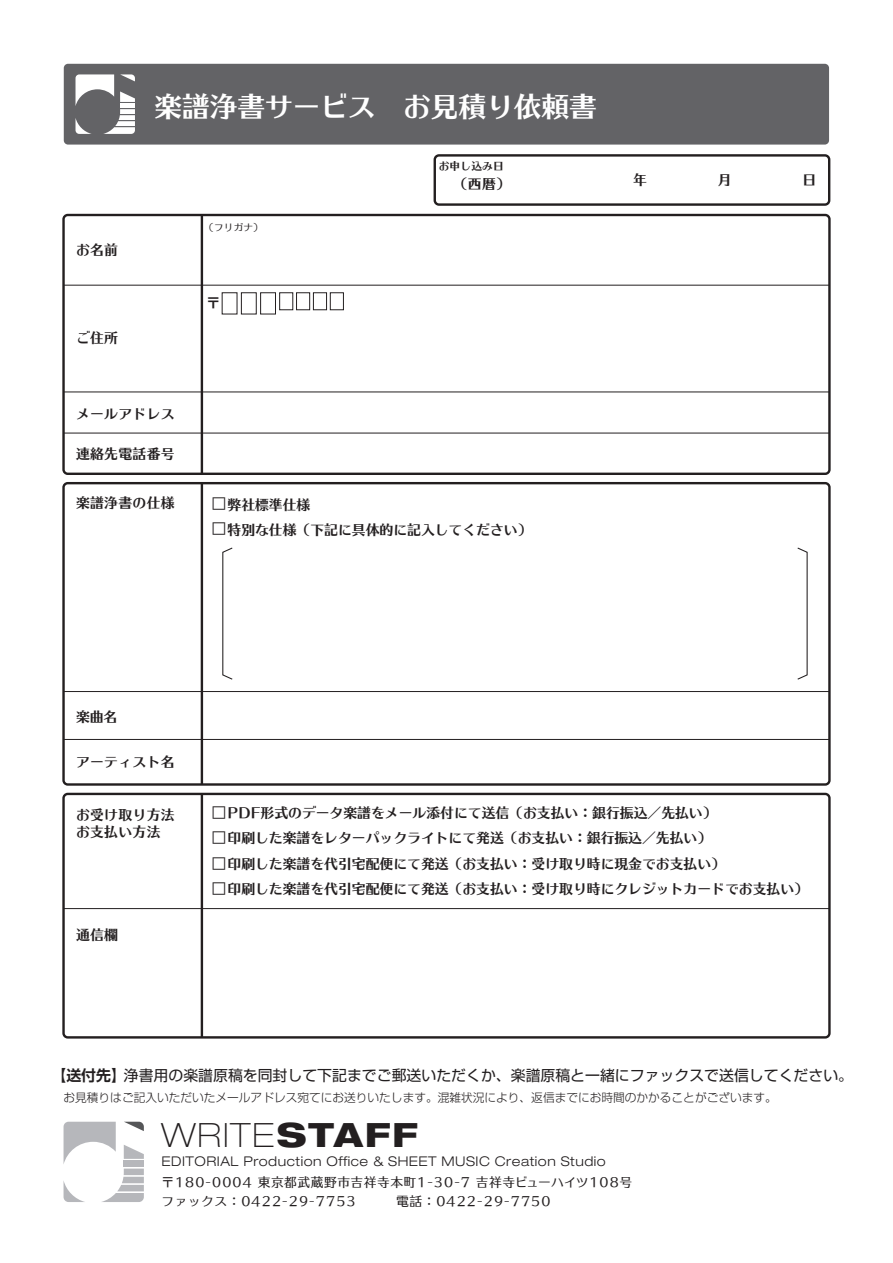
<style>
.page{position:relative;width:893px;height:1263px;background:#fff}
.page>*{position:absolute;margin:0;border:0;box-sizing:border-box;transform-origin:0 0}
.t1{font:100 expanded 33.45px "Helvetica Neue";letter-spacing:.06em;color:#231f20}
.t2{font:27.6px "UD Typos 515 Std";color:#fff}
.t3{font:14.85px "Shin Go Pro";color:#231f20}
.t4{font:13.8px "UD Typos 515 Std";color:#231f20}
.t5{font:13.8px/16.6px "UD Typos 515 Std";letter-spacing:.025em;color:#231f20}
.t6{font:300 expanded 13.35px "Helvetica Neue";letter-spacing:.04em;color:#231f20}
.t7{font:12.75px/19.2px "UD Typos 510 Std";letter-spacing:.04em;color:#231f20}
.t8{font:300 11.7px "Shin Go Pro";color:#231f20}
.t9{font:10.65px "UD Typos 515 Std";letter-spacing:.025em;color:#231f20}
.t10{font:9.6px "UD Typos 510 Std";color:#231f20}
.s1{font-size:16.95px}
.s2{font-family:"Shin Go Pro De";font-weight:700}
.s3{font-weight:800}
</style>
<div class="page">
<div style="left:64px;top:64px;width:765px;height:81px;background:#636366;border-radius:4px"></div>
<div style="left:434px;top:154px;width:396px;height:52px;border:2px solid #231f20;border-radius:4px"></div>
<hr style="left:64px;top:285px;width:765px;height:1px;background:#231f20">
<hr style="left:64px;top:391px;width:765px;height:1px;background:#231f20">
<hr style="left:64px;top:433px;width:765px;height:1px;background:#231f20">
<div style="left:62px;top:214px;width:769px;height:261px;border:2px solid #231f20;border-radius:4px"></div>
<div style="left:62px;top:793px;width:769px;height:245px;border:2px solid #231f20;border-radius:4px"></div>
<div style="left:241px;top:292px;width:16px;height:22px;border:1px solid #231f20"></div>
<div style="left:260px;top:292px;width:16px;height:22px;border:1px solid #231f20"></div>
<div style="left:279px;top:292px;width:14px;height:18px;border:1px solid #231f20"></div>
<div style="left:296px;top:292px;width:14px;height:18px;border:1px solid #231f20"></div>
<div style="left:313px;top:292px;width:14px;height:18px;border:1px solid #231f20"></div>
<div style="left:330px;top:292px;width:14px;height:18px;border:1px solid #231f20"></div>
<hr style="left:201px;top:215px;width:2px;height:259px;background:#231f20">
<hr style="left:201px;top:794px;width:2px;height:244px;background:#231f20">
<hr style="left:64px;top:691px;width:765px;height:1px;background:#231f20">
<div style="left:62px;top:482px;width:769px;height:304px;border:2px solid #231f20;border-radius:4px"></div>
<hr style="left:201px;top:483px;width:2px;height:301px;background:#231f20">
<svg style="left:76px;top:74px;width:59px;height:60px"></svg>
<hr style="left:64px;top:739px;width:765px;height:1px;background:#231f20">
<hr style="left:64px;top:908px;width:765px;height:1px;background:#231f20">
<svg style="left:64px;top:1122px;width:80px;height:80px"></svg>
<svg style="left:222px;top:547px;width:11px;height:133px"></svg>
<svg style="left:797px;top:547px;width:11px;height:133px"></svg>
<h2 class="t2" style="left:154px;top:83px;width:444px">楽譜浄書サービス　お見積り依頼書</h2>
<p class="t9" style="left:439px;top:157px;width:67px">お申し込み日</p>
<p class="t4" style="left:76px;top:238px;width:44px">お名前</p>
<p class="t4" style="left:76px;top:326px;width:44px">ご住所</p>
<p class="t5" style="left:76px;top:405px;width:100px">メールアドレス</p>
<p class="t5" style="left:76px;top:445px;width:100px">連絡先電話番号</p>
<p class="t5" style="left:76px;top:494px;width:100px">楽譜浄書の仕様</p>
<p class="t10" style="left:204px;top:219px;width:60px">（フリガナ）</p>
<p class="t4" style="left:206px;top:291px;width:15px">〒</p>
<p class="t4" style="left:454px;top:172px;width:58px">（西暦）</p>
<p class="t4" style="left:633px;top:168px;width:15px">年</p>
<p class="t4" style="left:718px;top:168px;width:15px">月</p>
<p class="t4" style="left:802px;top:168px;width:15px">日</p>
<p class="t4" style="left:211px;top:493px;width:101px"><span class="s1">□</span>弊社標準仕様</p>
<p class="t4" style="left:211px;top:518px;width:323px"><span class="s1">□</span>特別な仕様（下記に具体的に記入してください）</p>
<p class="t4" style="left:76px;top:705px;width:43px">楽曲名</p>
<p class="t5" style="left:76px;top:753px;width:100px">アーティスト名</p>
<p class="t5" style="left:76px;top:806px;width:100px">お受け取り方法お支払い方法</p>
<p class="t4" style="left:76px;top:923px;width:44px">通信欄</p>
<p class="t4" style="left:211px;top:801px;width:508px"><span class="s1">□</span>PDF形式のデータ楽譜をメール添付にて送信（お支払い：銀行振込／先払い）</p>
<p class="t4" style="left:211px;top:826px;width:502px"><span class="s1">□</span>印刷した楽譜をレターパックライトにて発送（お支払い：銀行振込／先払い）</p>
<p class="t4" style="left:211px;top:852px;width:516px"><span class="s1">□</span>印刷した楽譜を代引宅配便にて発送（お支払い：受け取り時に現金でお支払い）</p>
<p class="t4" style="left:211px;top:877px;width:599px"><span class="s1">□</span>印刷した楽譜を代引宅配便にて発送（お支払い：受け取り時にクレジットカードでお支払い）</p>
<p class="t3" style="left:52px;top:1063px;width:803px"><span class="s2">【送付先】</span>浄書用の楽譜原稿を同封して下記までご郵送いただくか、楽譜原稿と一緒にファックスで送信してください。</p>
<p class="t8" style="left:64px;top:1088px;width:715px">お見積りはご記入いただいたメールアドレス宛てにお送りいたします。混雑状況により、返信までにお時間のかかることがございます。</p>
<h1 class="t1" style="left:161px;top:1115px;width:258px">WRITE<span class="s3">STAFF</span></h1>
<p class="t6" style="left:161px;top:1153px;width:446px">EDITORIAL Production Office &amp; SHEET MUSIC Creation Studio</p>
<p class="t7" style="left:161px;top:1172px;width:472px">〒180-0004 東京都武蔵野市吉祥寺本町1-30-7 吉祥寺ビューハイツ108号ファックス：0422-29-7753　　　電話：0422-29-7750</p>
</div>
